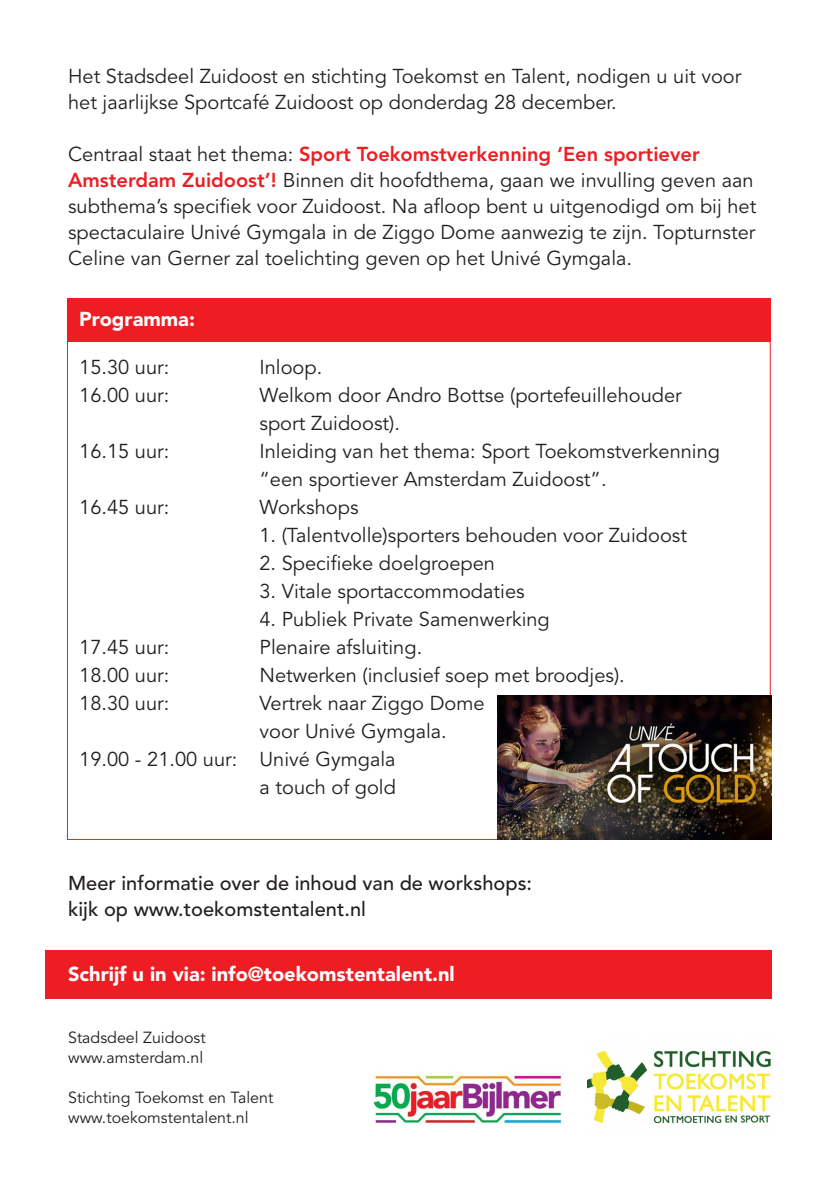
<style>
.page{position:relative;width:840px;height:1191px;background:#fff}
.page>*{position:absolute;margin:0;border:0;box-sizing:border-box;transform-origin:0 0}
.No_Spacing{font:20px/26px "Avenir LT Std";color:#231f20}
.No_Spacing-2{font:500 20px/26px "Avenir LT Std";color:#231f20}
.No_Spacing-3{font:900 20px "Avenir LT Std";color:#fff}
.No_Spacing-4{font:16px/20px "Avenir LT Std";color:#231f20}
.s1{font-weight:800;color:#ee1d23}
</style>
<div class="page">
<img style="left:373px;top:1074px;width:189px;height:51px">
<img style="left:587px;top:1050px;width:184px;height:74px">
<div style="left:67px;top:299px;width:703px;height:43px;background:#ee1d23"></div>
<div style="left:45px;top:950px;width:726px;height:48px;background:#ee1d23"></div>
<img style="left:497px;top:696px;width:274px;height:144px">
<p class="No_Spacing" style="left:68px;top:64px;width:674px">Het Stadsdeel Zuidoost en stichting Toekomst en Talent, nodigen u uit voor het jaarlijkse Sportcafé Zuidoost op donderdag 28 december.</p>
<p class="No_Spacing" style="left:68px;top:142px;width:689px">Centraal staat het thema: <span class="s1">Sport Toekomstverkenning ‘Een sportiever Amsterdam Zuidoost’!</span> Binnen dit hoofdthema, gaan we invulling geven aan subthema’s specifiek voor Zuidoost. Na afloop bent u uitgenodigd om bij het spectaculaire Univé Gymgala in de Ziggo Dome aanwezig te zijn. Topturnster Celine van Gerner zal toelichting geven op het Univé Gymgala.</p>
<p class="No_Spacing-3" style="left:79px;top:307px;width:117px">Programma:</p>
<p class="No_Spacing" style="left:79px;top:355px;width:92px">15.30 uur:</p>
<p class="No_Spacing" style="left:259px;top:355px;width:64px">Inloop.</p>
<p class="No_Spacing" style="left:79px;top:383px;width:92px">16.00 uur:</p>
<p class="No_Spacing" style="left:259px;top:382px;width:423px;line-height:28px">Welkom door Andro Bottse (portefeuillehouder sport Zuidoost).</p>
<p class="No_Spacing" style="left:79px;top:439px;width:92px">16.15 uur:</p>
<p class="No_Spacing" style="left:259px;top:438px;width:462px;line-height:28px">Inleiding van het thema: Sport Toekomstverkenning “een sportiever Amsterdam Zuidoost”.</p>
<p class="No_Spacing" style="left:79px;top:495px;width:92px">16.45 uur:</p>
<p class="No_Spacing" style="left:259px;top:495px;width:100px">Workshops</p>
<p class="No_Spacing" style="left:259px;top:523px;width:429px">1. (Talentvolle)sporters behouden voor Zuidoost</p>
<p class="No_Spacing" style="left:259px;top:551px;width:237px">2. Specifieke doelgroepen</p>
<p class="No_Spacing" style="left:259px;top:579px;width:266px">3. Vitale sportaccommodaties</p>
<p class="No_Spacing" style="left:259px;top:607px;width:291px">4. Publiek Private Samenwerking</p>
<p class="No_Spacing" style="left:79px;top:635px;width:92px">17.45 uur:</p>
<p class="No_Spacing" style="left:259px;top:635px;width:164px">Plenaire afsluiting.</p>
<p class="No_Spacing" style="left:79px;top:663px;width:92px">18.00 uur:</p>
<p class="No_Spacing" style="left:259px;top:663px;width:366px">Netwerken (inclusief soep met broodjes).</p>
<p class="No_Spacing" style="left:79px;top:691px;width:92px">18.30 uur:</p>
<p class="No_Spacing" style="left:259px;top:690px;width:226px;line-height:28px">Vertrek naar Ziggo Dome voor Univé Gymgala.</p>
<p class="No_Spacing" style="left:79px;top:746px;width:318px;line-height:28px;text-align:right">19.00 - 21.00 uur: Univé Gymgala a touch of gold</p>
<p class="No_Spacing-2" style="left:68px;top:870px;width:465px">Meer informatie over de inhoud van de workshops: kijk op www.toekomstentalent.nl</p>
<p class="No_Spacing-3" style="left:68px;top:962px;width:388px">Schrijf u in via: info@toekomstentalent.nl</p>
<p class="No_Spacing-4" style="left:68px;top:1027px;width:139px">Stadsdeel Zuidoost www.amsterdam.nl</p>
<p class="No_Spacing-4" style="left:68px;top:1087px;width:207px">Stichting Toekomst en Talent www.toekomstentalent.nl</p>
</div>
